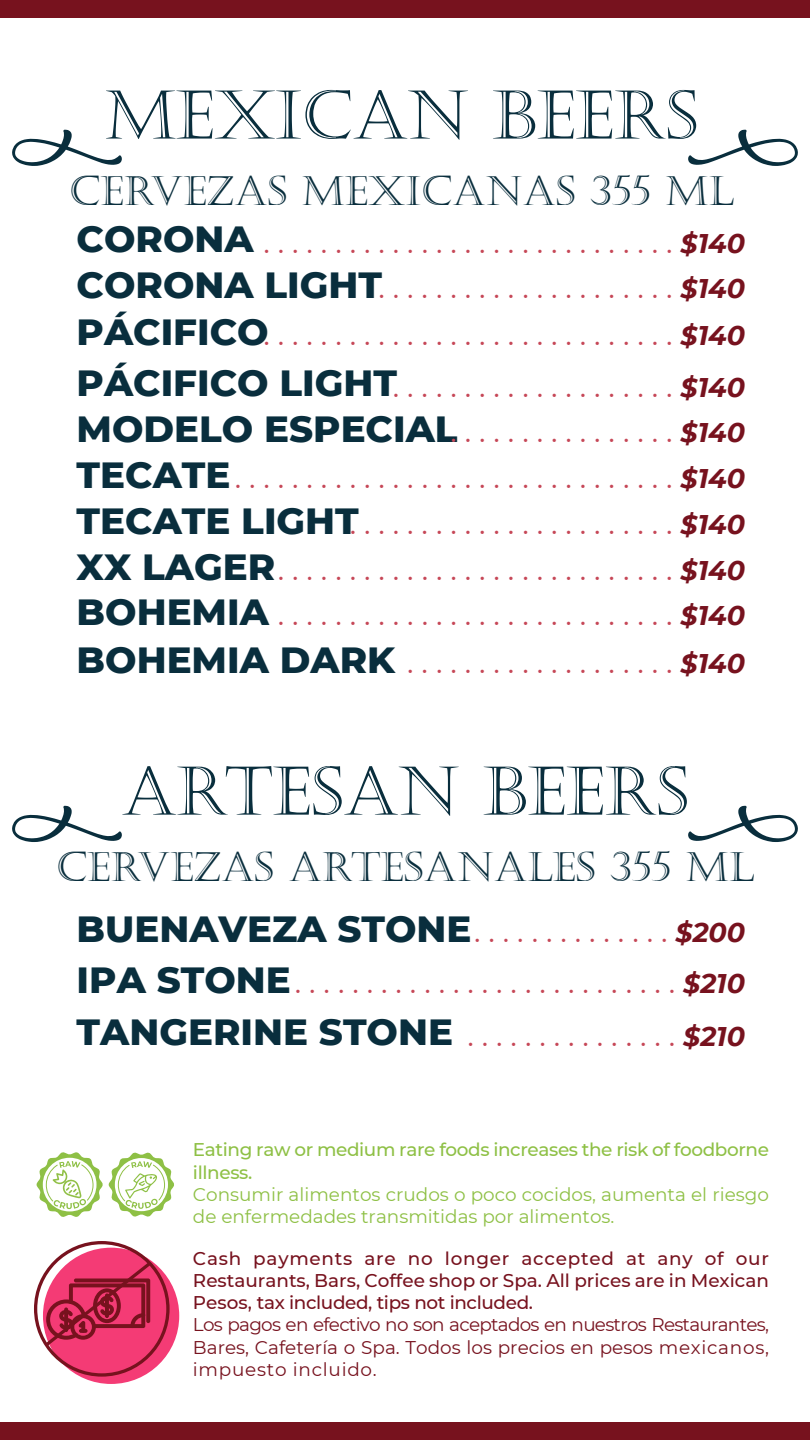
<style>
.page{position:relative;width:810px;height:1440px;background:#fff}
.page>*{position:absolute;margin:0;border:0;box-sizing:border-box;transform-origin:0 0}
.t1{font:67.12px "Castellar";color:#092e3d}
.t2{font:40.88px "Castellar";color:#092e3d}
.t3{font:800 37.2px "Montserrat";color:#092e3d}
.t4{font:30.38px/45.7px "Montserrat";color:#c64757;text-align:justify}
.t5{font:500 18.38px/22.1px "Montserrat";letter-spacing:-.02em;color:#77121e;text-align:justify}
.t6{font:18.38px/22.1px "Montserrat";letter-spacing:.04em;color:#77121e;text-align:justify}
.t7{font:18.38px/22.1px "Montserrat";color:#8ec045}
.t8{font:500 18.38px/22.1px "Montserrat";letter-spacing:-.02em;color:#8ec045}
.s1{font-weight:800;font-size:37.2px;color:#092e3d}
.s2{font-weight:700;font-style:italic;font-size:27px;color:#77121e}
.s3{font-weight:400;font-size:30.38px;color:#c64757}
</style>
<div class="page">
<div style="left:0;top:0;width:810px;height:17px;background:#77121e"></div>
<div style="left:0;top:1423px;width:810px;height:17px;background:#77121e"></div>
<div style="left:43px;top:1248px;width:136px;height:136px;background:#f43b75;border-radius:50%"></div>
<svg style="left:34px;top:1241px;width:136px;height:136px"></svg>
<svg style="left:109px;top:1152px;width:65px;height:65px"></svg>
<svg style="left:37px;top:1152px;width:66px;height:65px"></svg>
<svg style="left:12px;top:130px;width:110px;height:36px"></svg>
<svg style="left:688px;top:130px;width:110px;height:36px"></svg>
<svg style="left:12px;top:806px;width:110px;height:36px"></svg>
<svg style="left:688px;top:806px;width:110px;height:36px"></svg>
<h1 class="t1" style="left:105px;top:77px;width:594px">MEXICAN BEERS</h1>
<h2 class="t2" style="left:69px;top:168px;width:667px">CERVEZAS MEXICANAS 355 ML</h2>
<p class="t4" style="left:77px;top:218px;width:670px;line-height:46px"><span class="s1">CORONA</span> . . . . . . . . . . . . . . . . . . . . . . . . . . . . . <span class="s2">$140<br></span><span class="s1">CORONA LIGHT</span>. . . . . . . . . . . . . . . . . . . . . <span class="s2">$140<br></span><span class="s1">PÁCIFICO</span>. . . . . . . . . . . . . . . . . . . . . . . . . . . . . <span class="s2">$140</span></p>
<p class="t4" style="left:77px;top:362px;width:670px"><span class="s1">PÁCIFICO LIGHT</span>. . . . . . . . . . . . . . . . . . . . <span class="s2">$140<br></span><span class="s1">MODELO ESPECIAL</span>. . . . . . . . . . . . . . . . <span class="s2">$140<br></span><span class="s1">TECATE</span> . . . . . . . . . . . . . . . . . . . . . . . . . . . . . . . <span class="s2">$140<br></span><span class="s1">TECATE LIGHT</span>. . . . . . . . . . . . . . . . . . . . . . . <span class="s2">$140<br></span><span class="s1">XX LAGER</span> . . . . . . . . . . . . . . . . . . . . . . . . . . . . <span class="s2">$140<br></span><span class="s1">BOHEMIA</span> . . . . . . . . . . . . . . . . . . . . . . . . . . . . <span class="s2">$140</span></p>
<p class="t4" style="left:77px;top:639px;width:670px"><span class="s1">BOHEMIA DARK</span> . . . . . . . . . . . . . . . . . . . <span class="s2">$140</span></p>
<h1 class="t1" style="left:121px;top:753px;width:569px">ARTESAN BEERS</h1>
<h2 class="t2" style="left:56px;top:844px;width:700px">CERVEZAS ARTESANALES 355 ML</h2>
<p class="t3" style="left:77px;top:902px;width:670px">BUENAVEZA STONE <span class="s3">. . . . . . . . . . . . . .</span> <span class="s2">$200</span></p>
<p class="t4" style="left:77px;top:955px;width:670px;line-height:52.7px"><span class="s1">IPA STONE</span> . . . . . . . . . . . . . . . . . . . . . . . . . . . <span class="s2">$210<br></span><span class="s1">TANGERINE STONE</span> . . . . . . . . . . . . . . . <span class="s2">$210</span></p>
<p class="t8" style="left:193px;top:1138px;width:578px">Eating raw or medium rare foods increases the risk of foodborne illness.</p>
<p class="t7" style="left:193px;top:1182px;width:578px">Consumir alimentos crudos o poco cocidos, aumenta el riesgo de enfermedades transmitidas por alimentos.</p>
<p class="t5" style="left:193px;top:1247px;width:578px">Cash payments are no longer accepted at any of our Restaurants, Bars, Coffee shop or Spa. All prices are in Mexican Pesos, tax included, tips not included.</p>
<p class="t6" style="left:193px;top:1313px;width:578px">Los pagos en efectivo no son aceptados en nuestros Restaurantes, Bares, Cafetería o Spa. Todos los precios en pesos mexicanos, impuesto incluido.</p>
</div>
